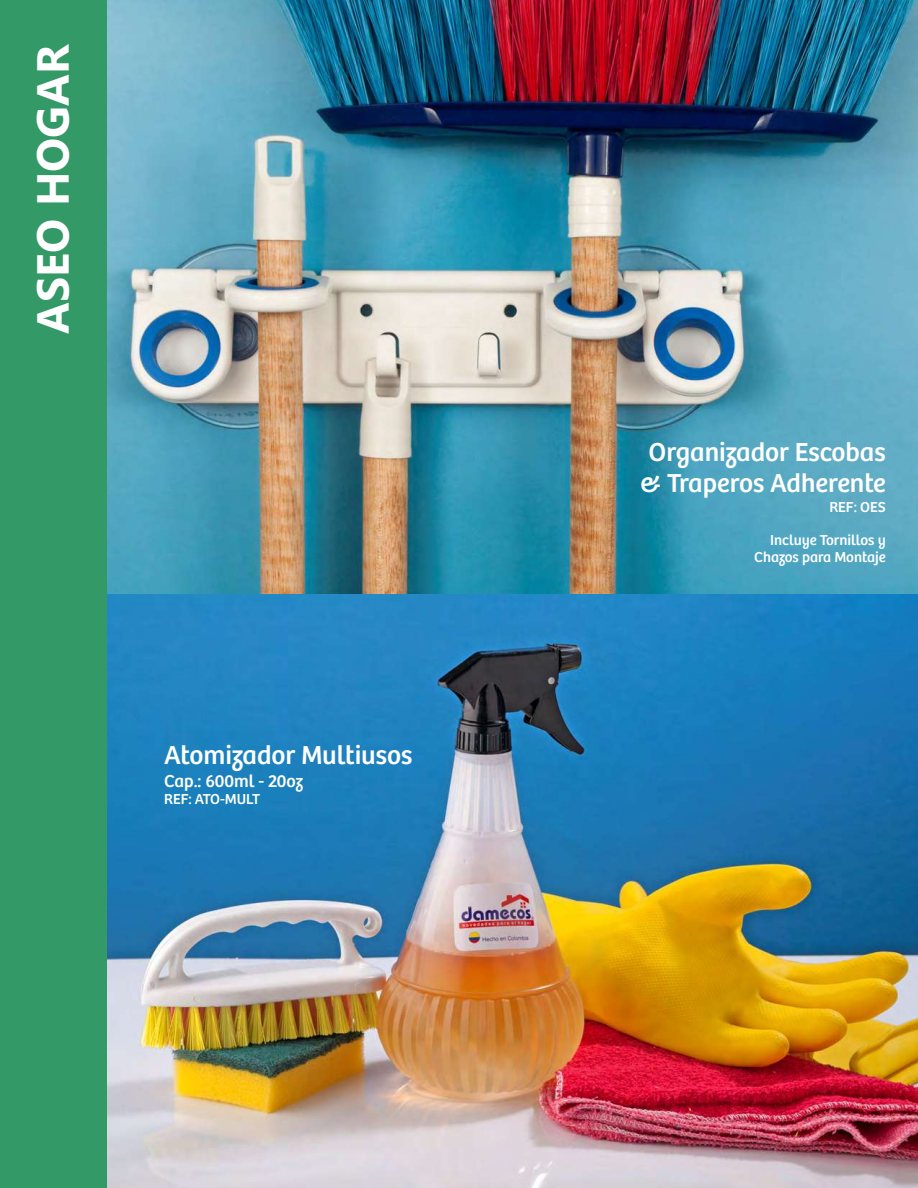
<style>
.page{position:relative;width:918px;height:1188px;background:#fff}
.page>*{position:absolute;margin:0;border:0;box-sizing:border-box;transform-origin:0 0}
.t1{font:700 45px "Nirmala UI";color:#fff}
.t2{font:27px/30.3px "Bree";color:#fff;text-align:center}
.t3{font:18px "Bree";color:#fff}
.t4{font:15px/16.8px "Bree";color:#fff;text-align:right}
</style>
<div class="page">
<img style="left:106px;top:0;width:812px;height:1188px">
<div style="left:0;top:0;width:106px;height:1188px;background:#396"></div>
<svg style="left:621px;top:422px;width:283px;height:170px;background:#469fba"></svg>
<h1 class="t1" style="left:36px;top:334px;width:291px;rotate:-90deg">ASEO HOGAR</h1>
<p class="t2" style="left:164px;top:743px;width:250px">Atomizador Multiusos</p>
<p class="t3" style="left:164px;top:774px;width:141px">Cap.: 600ml - 20oz</p>
<p class="t4" style="left:164px;top:793px;width:98px">REF: ATO-MULT</p>
<p class="t2" style="left:640px;top:440px;width:247px">Organizador Escobas &amp; Traperos Adherente</p>
<p class="t4" style="left:829px;top:500px;width:58px">REF: OES</p>
<p class="t4" style="left:754px;top:534px;width:133px">Incluye Tornillos y<br>Chazos para Montaje</p>
</div>
